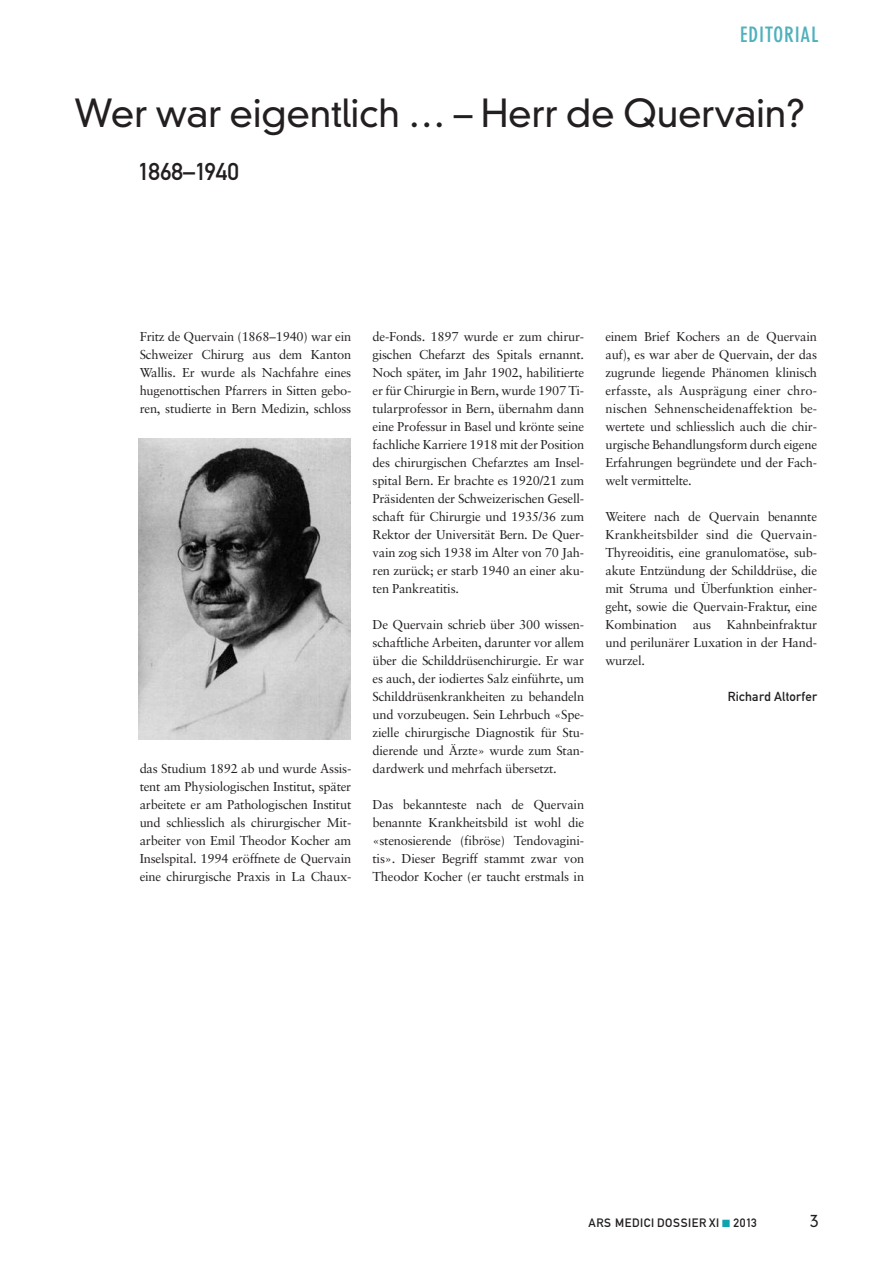
<style>
.page{position:relative;width:893px;height:1263px;background:#fff}
.page>*{position:absolute;margin:0;border:0;box-sizing:border-box;transform-origin:0 0}
.t1{font:300 37.5px "DIN Neuzeit Grotesk";letter-spacing:-.01em;color:#231f20}
.t2{font:24px "DIN Mittelschrift";color:#231f20}
.t3{font:700 condensed 21px "DIN Neuzeit Grotesk";letter-spacing:.04em;color:#4eb1bc}
.t4{font:300 16.5px "DIN Neuzeit Grotesk";color:#231f20}
.t5{font:12.9px/18px "Sabon";letter-spacing:-.015em;color:#231f20;text-align:justify}
.t6{font:12.9px "DIN Mittelschrift";letter-spacing:.02em;color:#231f20}
.t7{font:12px "DIN Mittelschrift";letter-spacing:.05em;color:#231f20}
.s1{color:#0ea3af}
</style>
<div class="page">
<img style="left:138px;top:438px;width:213px;height:301px">
<h3 class="t3" style="left:740px;top:27px;width:80px">EDITORIAL</h3>
<h1 class="t1" style="left:74px;top:99px;width:732px">Wer war eigentlich … – Herr de Quervain?</h1>
<h2 class="t2" style="left:138px;top:163px;width:102px">1868–1940</h2>
<p class="t5" style="left:140px;top:329px;width:213px">Fritz de Quervain (1868–1940) war ein Schweizer Chirurg aus dem Kanton Wallis. Er wurde als Nachfahre eines hugenottischen Pfarrers in Sitten gebo&shy;ren, studierte in Bern Medizin, schloss</p>
<p class="t5" style="left:140px;top:761px;width:213px">das Studium 1892 ab und wurde Assis&shy;tent am Physiologischen Institut, später arbeitete er am Pathologischen Institut und schliesslich als chirurgischer Mit&shy;arbeiter von Emil Theodor Kocher am Inselspital. 1994 eröffnete de Quervain eine chirurgische Praxis in La Chaux-</p>
<p class="t5" style="left:373px;top:329px;width:213px">de-Fonds. 1897 wurde er zum chirur&shy;gischen Chefarzt des Spitals ernannt.<br>Noch später, im Jahr 1902, habilitierte er für Chirurgie in Bern, wurde 1907 Ti&shy;tularprofessor in Bern, übernahm dann eine Professur in Basel und krönte seine fachliche Karriere 1918 mit der Position des chirurgischen Chefarztes am Insel&shy;spital Bern. Er brachte es 1920/21 zum Präsidenten der Schweizerischen Gesell&shy;schaft für Chirurgie und 1935/36 zum Rektor der Universität Bern. De Quer&shy;vain zog sich 1938 im Alter von 70 Jah&shy;ren zurück; er starb 1940 an einer aku&shy;ten Pankreatitis.</p>
<p class="t5" style="left:373px;top:617px;width:213px">De Quervain schrieb über 300 wissen&shy;schaftliche Arbeiten, darunter vor allem über die Schilddrüsenchirurgie. Er war es auch, der iodiertes Salz einführte, um Schilddrüsenkrankheiten zu behandeln und vorzubeugen. Sein Lehrbuch «Spe&shy;zielle chirurgische Diagnostik für Stu&shy;dierende und Ärzte» wurde zum Stan&shy;dardwerk und mehrfach übersetzt.</p>
<p class="t5" style="left:373px;top:797px;width:213px">Das bekannteste nach de Quervain benannte Krankheitsbild ist wohl die «stenosierende (fibröse) Tendovagini&shy;tis». Dieser Begriff stammt zwar von Theodor Kocher (er taucht erstmals in</p>
<p class="t5" style="left:605px;top:329px;width:213px">einem Brief Kochers an de Quervain auf), es war aber de Quervain, der das zugrunde liegende Phänomen klinisch erfasste, als Ausprägung einer chro&shy;nischen Sehnenscheidenaffektion be&shy;wertete und schliesslich auch die chir&shy;urgische Behandlungsform durch eigene Erfahrungen begründete und der Fach&shy;welt vermittelte.</p>
<p class="t5" style="left:605px;top:509px;width:213px">Weitere nach de Quervain benannte Krankheitsbilder sind die Quervain-Thyreoiditis, eine granulomatöse, sub&shy;akute Entzündung der Schilddrüse, die mit Struma und Überfunktion einher&shy;geht, sowie die Quervain-Fraktur, eine Kombination aus Kahnbeinfraktur und perilunärer Luxation in der Hand&shy;wurzel.</p>
<p class="t6" style="left:728px;top:692px;width:91px">Richard Altorfer</p>
<p class="t7" style="left:588px;top:1218px;width:170px">ARS MEDICI DOSSIER XI <span class="s1">■</span> 2013</p>
<p class="t4" style="left:810px;top:1214px;width:10px">3</p>
</div>
